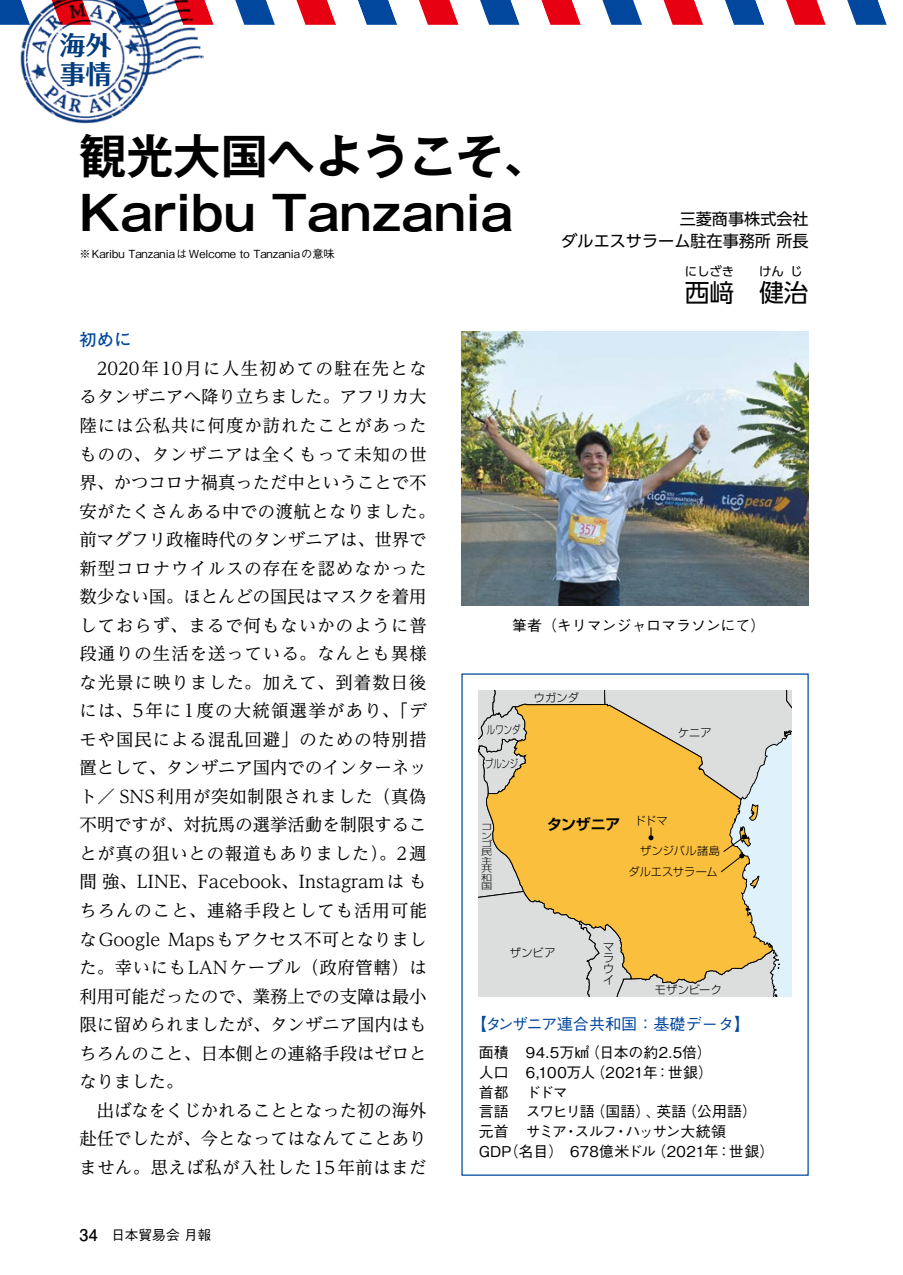
<style>
.page{position:relative;width:903px;height:1275px;background:#fff}
.page>*{position:absolute;margin:0;border:0;box-sizing:border-box;transform-origin:0 0}
.t1{font:700 47.07px/57.1px "Gothic MB101 Pr 6 N De";color:#000}
.t2{font:700 25.9px/28.3px "Folk Pro";color:#003c7e}
.t3{font:24.85px "UD Shin Go Pr 6 N";color:#000}
.t4{font:17.32px/28.5px "UD Reimin Pr 6 N";letter-spacing:.03em;color:#000}
.t5{font:700 17.32px "Futo Go B101 Pr 6 N";color:#00479d}
.t6{font:16.1px/22.4px "UD Shin Go Pr 6 N";color:#000;text-align:right}
.t7{font:500 16.1px "Gothic BBB Pr 6 N";color:#00479d}
.t8{font:500 14.88px/19.6px "Gothic BBB Pr 6 N";color:#000}
.t9{font:700 14.88px "Shin Go Pr 6 N De";letter-spacing:-.005em;color:#000}
.t10{font:500 13.65px "Gothic BBB Pr 6 N";color:#000}
.t11{font:12.42px "UD Shin Go Pr 6 N";color:#000}
.t12{font:500 11.2px "Gothic BBB Pro";color:#000}
.t13{font:300 11.2px/11.2px "Shin Go Pr 6 N";letter-spacing:.005em;color:#000;text-align:justify}
.t14{font:300 11.2px "Shin Go Pr 6 N";letter-spacing:.005em;color:#000;scale:.75 1}
.t15{font:300 11.2px "Shin Go Pr 6 N";letter-spacing:.035em;color:#000}
.t16{font:300 8.4px/8.4px "Shin Go Pr 6 N";color:#000;scale:1.33 1}
.s1{font-family:"Futo Go B101 Pr 6 N";font-weight:700;font-size:16.1px}
</style>
<div class="page">
<svg style="left:0;top:0;width:20px;height:25px"></svg>
<svg style="left:204px;top:0;width:683px;height:25px"></svg>
<img style="left:20px;top:0;width:184px;height:124px">
<svg style="left:479px;top:691px;width:312px;height:305px;background:#e6ca85"></svg>
<img style="left:461px;top:331px;width:348px;height:274px">
<h2 class="t2" style="left:60px;top:28px;width:53px">海外事情</h2>
<h1 class="t1" style="left:79px;top:125px;width:473px">観光大国へようこそ、<br>Karibu Tanzania</h1>
<p class="t12" style="left:79px;top:245px;width:257px">※Karibu TanzaniaはWelcome to Tanzaniaの意味</p>
<p class="t6" style="left:561px;top:207px;width:249px">三菱商事株式会社<br>ダルエスサラーム駐在事務所 所長</p>
<h3 class="t3" style="left:685px;top:273px;width:51px">西﨑</h3>
<p class="t11" style="left:685px;top:262px;width:51px">にしざき</p>
<p class="t11" style="left:759px;top:262px;width:26px">けん</p>
<p class="t11" style="left:790px;top:262px;width:14px">じ</p>
<h3 class="t3" style="left:759px;top:273px;width:51px">健治</h3>
<p class="t5" style="left:79px;top:326px;width:54px">初めに</p>
<p class="t4" style="left:79px;top:354px;width:358px;text-indent:17px">2020年10月に人生初めての駐在先となるタンザニアへ降り立ちました。アフリカ大陸には公私共に何度か訪れたことがあったものの、タンザニアは全くもって未知の世界、かつコロナ禍真っただ中ということで不安がたくさんある中での渡航となりました。前マグフリ政権時代のタンザニアは、世界で新型コロナウイルスの存在を認めなかった数少ない国。ほとんどの国民はマスクを着用しておらず、まるで何もないかのように普段通りの生活を送っている。なんとも異様な光景に映りました。加えて、到着数日後には、5年に1度の大統領選挙があり、「デモや国民による混乱回避」のための特別措置として、タンザニア国内でのインターネット／ SNS利用が突如制限されました（真偽不明ですが、対抗馬の選挙活動を制限することが真の狙いとの報道もありました）。2週間強、LINE、Facebook、Instagramはもちろんのこと、連絡手段としても活用可能なGoogle Mapsもアクセス不可となりました。幸いにもLANケーブル（政府管轄）は利用可能だったので、業務上での支障は最小限に留められましたが、タンザニア国内はもちろんのこと、日本側との連絡手段はゼロとなりました。</p>
<p class="t4" style="left:79px;top:1095px;width:349px;text-align:justify;text-indent:17px">出ばなをくじかれることとなった初の海外赴任でしたが、今となってはなんてことありません。思えば私が入社した15年前はまだ</p>
<p class="t10" style="left:79px;top:1224px;width:133px"><span class="s1">34</span>　日本貿易会 月報</p>
<p class="t8" style="left:512px;top:614px;width:254px">筆者（キリマンジャロマラソンにて）</p>
<p class="t14" style="left:487px;top:720px;width:46px">ルワンダ</p>
<p class="t14" style="left:485px;top:754px;width:46px">ブルンジ</p>
<p class="t13" style="left:534px;top:691px;width:46px">ウガンダ</p>
<p class="t13" style="left:678px;top:726px;width:35px">ケニア</p>
<p class="t16" style="left:481px;top:822px;width:10px">コンゴ民主共和国</p>
<p class="t9" style="left:547px;top:812px;width:122px">タンザニア <sup>ドドマ</sup></p>
<p class="t15" style="left:640px;top:842px;width:81px">ザンジバル諸島</p>
<p class="t13" style="left:629px;top:865px;width:90px">ダルエスサラーム</p>
<p class="t13" style="left:603px;top:940px;width:12px">マラウイ</p>
<p class="t7" style="left:471px;top:1011px;width:281px">【タンザニア連合共和国：基礎データ】</p>
<p class="t8" style="left:479px;top:1042px;width:297px">面積 94.5万㎢（日本の約2.5倍）<br>人口 6,100万人（2021年：世銀）<br>首都 ドドマ<br>言語 スワヒリ語（国語）、英語（公用語）元首 サミア・スルフ・ハッサン大統領<br>GDP（名目）　678億米ドル（2021年：世銀）</p>
<p class="t13" style="left:510px;top:946px;width:47px">ザンビア</p>
<p class="t13" style="left:655px;top:983px;width:69px">モザンビーク</p>
</div>
